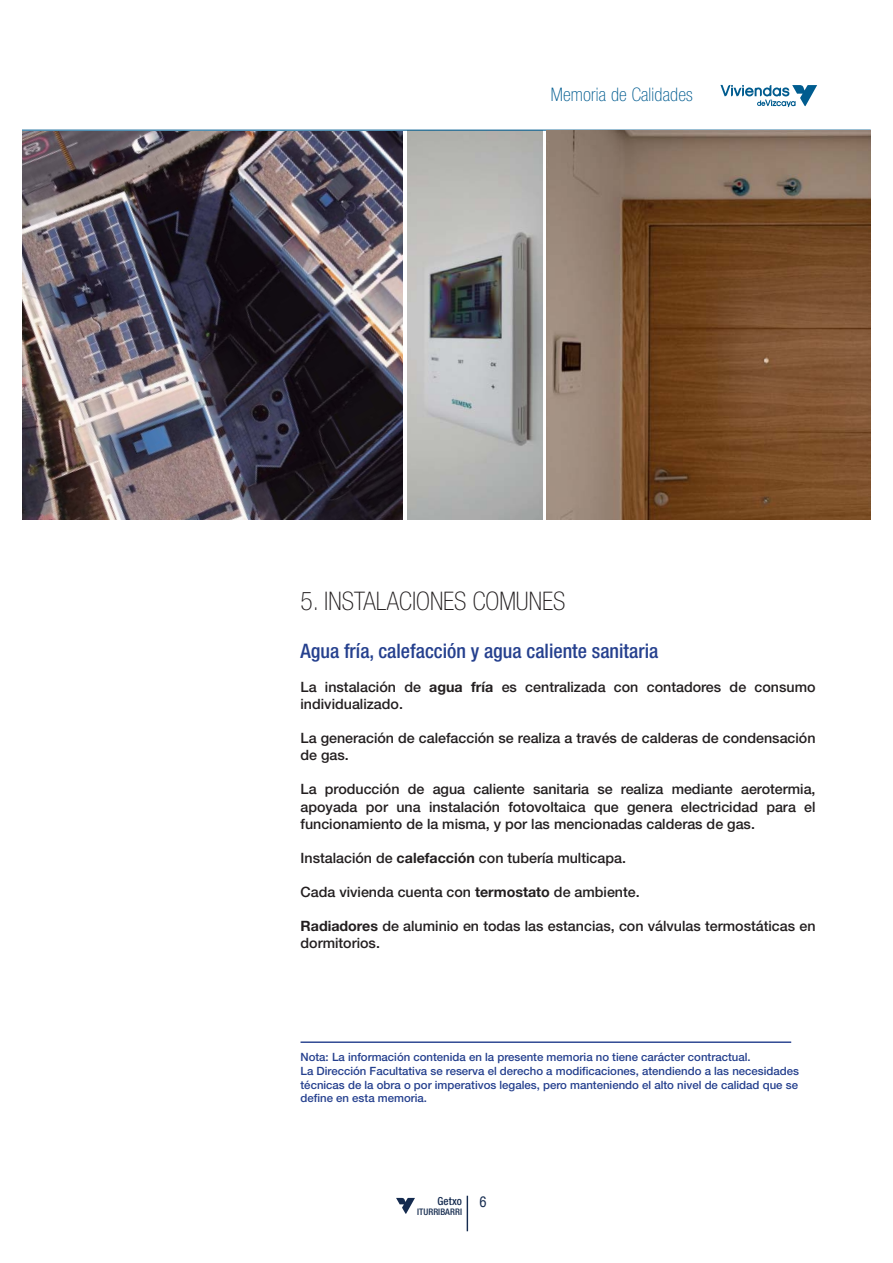
<style>
.page{position:relative;width:893px;height:1263px;background:#fff}
.page>*{position:absolute;margin:0;border:0;box-sizing:border-box;transform-origin:0 0}
.t1{font:100 condensed 25.65px "Helvetica Neue";color:#231f20}
.t2{font:500 condensed 19.95px "Helvetica Neue";color:#25408e}
.t3{font:100 condensed 18.75px "Helvetica Neue";letter-spacing:.01em;color:#005c90}
.t4{font:500 14.25px/17.1px "Helvetica Neue";color:#231f20}
.t5{font:500 11.4px/13.6px "Helvetica Neue";color:#25408e}
.t6{font:500 condensed 11.1px "Helvetica Neue";letter-spacing:.01em;color:#152b4f}
.t7{font:500 condensed 9px "Helvetica Neue";letter-spacing:.01em;color:#152b4f}
.s1{font-weight:700}
.s2{font-family:"Helvetica";font-weight:400;font-size:14.25px}
</style>
<div class="page">
<hr style="left:300px;top:1041px;width:491px;height:2px;background:#25408e">
<img style="left:407px;top:131px;width:135px;height:388px">
<img style="left:23px;top:131px;width:379px;height:388px">
<hr style="left:22px;top:130px;width:849px;height:1px;background:#005c90">
<svg style="left:721px;top:85px;width:96px;height:22px"></svg>
<img style="left:546px;top:130px;width:325px;height:389px">
<hr style="left:467px;top:1196px;width:1px;height:35px;background:#152b4f">
<svg style="left:396px;top:1198px;width:19px;height:16px"></svg>
<h3 class="t3" style="left:551px;top:87px;width:143px">Memoria de Calidades</h3>
<h1 class="t1" style="left:300px;top:591px;width:266px">5. INSTALACIONES COMUNES</h1>
<h2 class="t2" style="left:300px;top:643px;width:359px">Agua fría, calefacción y agua caliente sanitaria</h2>
<p class="t4" style="left:300px;top:680px;width:516px">La instalación de <span class="s1">agua fría</span> es centralizada con contadores de consumo individualizado.</p>
<p class="t4" style="left:300px;top:731px;width:516px">La generación de calefacción se realiza a través de calderas de condensación de gas.</p>
<p class="t4" style="left:300px;top:782px;width:516px;text-align:justify">La producción de agua caliente sanitaria se realiza mediante aerotermia, apoyada por una instalación fotovoltaica que genera electricidad para el funcionamiento de la misma, y por las mencionadas calderas de gas.</p>
<p class="t4" style="left:300px;top:851px;width:327px">Instalación de <span class="s1">calefacción</span> con tubería multicapa.</p>
<p class="t4" style="left:300px;top:885px;width:341px">Cada vivienda cuenta con <span class="s1">termostato</span> de ambiente.</p>
<p class="t4" style="left:300px;top:919px;width:516px"><span class="s1">Radiadores</span> de aluminio en todas las estancias, con válvulas termostáticas en dormitorios.</p>
<p class="t5" style="left:300px;top:1051px;width:500px">Nota: La información contenida en la presente memoria no tiene carácter contractual.<br>La Dirección Facultativa se reserva el derecho a modificaciones, atendiendo a las necesidades técnicas de la obra o por imperativos legales, pero manteniendo el alto nivel de calidad que se define en esta memoria.</p>
<p class="t6" style="left:437px;top:1197px;width:51px">Getxo <span class="s2">6</span></p>
<p class="t7" style="left:417px;top:1209px;width:46px">ITURRIBARRI</p>
</div>
